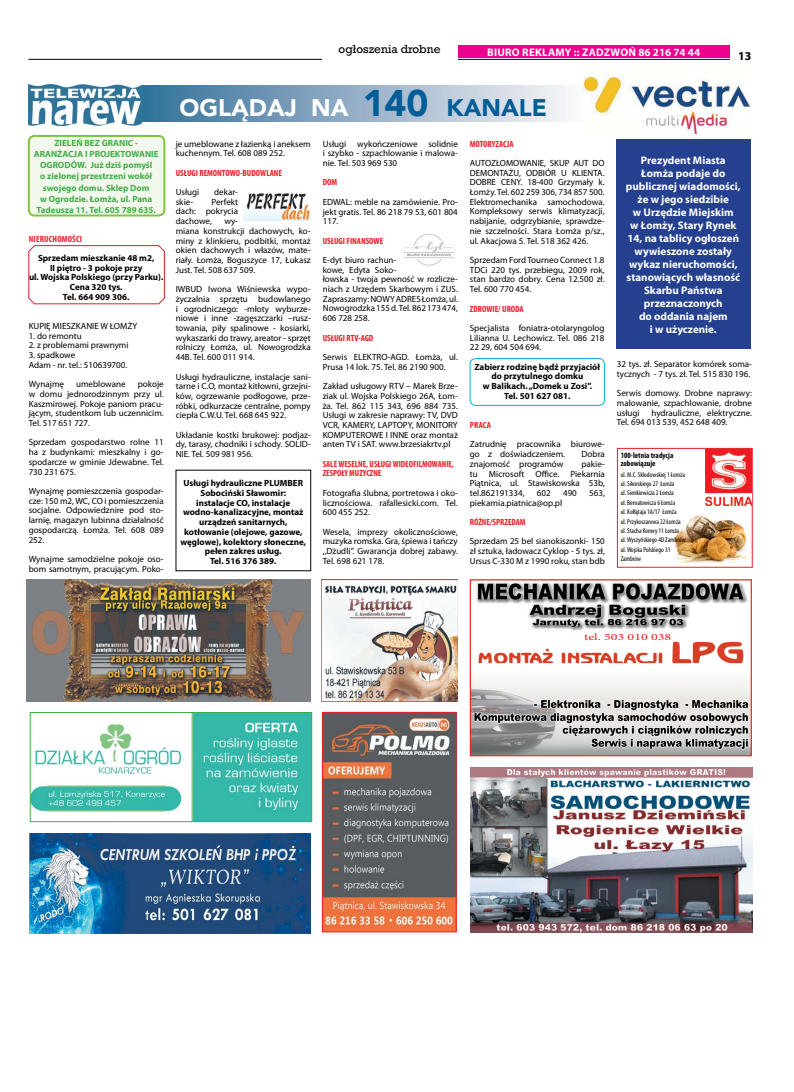
<style>
.page{position:relative;width:794px;height:1092px;background:#fff}
.page>*{position:absolute;margin:0;border:0;box-sizing:border-box;transform-origin:0 0}
.t1{font:900 24px "Avenir";color:#fff}
.t2{font:700 12px "Myriad Pro";color:#000}
.t3{font:700 11px/13px "Myriad Pro";color:#fff;text-align:center}
.t4{font:700 11px "Myriad Pro";letter-spacing:.02em;color:#fff}
.t5{font:11px "Rockwell";color:#000}
.t6{font:9.6px "Minion Pro";color:#ed1d24;scale:1.46 1}
.t7{font:9px/9.7px "Myriad Pro";color:#000;text-align:justify}
.t8{font:700 9px/9.7px "Myriad Pro";color:#000;text-align:center}
.t9{font:700 9px/11px "Myriad Pro";color:#41ad49;text-align:center}
.t10{font:700 condensed 9px/9.7px "Myriad Pro";color:#ed1d24}
.t11{font:700 condensed 9px "Myriad Pro";letter-spacing:.02em;color:#ed1d24}
.t12{font:700 condensed 8px/8.4px "Myriad Pro";color:#000}
.t13{font:condensed 7px/9.4px "Myriad Pro";color:#000}
.s1{font-size:37px;color:#005d98}
.s2{color:#005d98}
</style>
<div class="page">
<hr style="left:28px;top:59px;width:702px;height:1px;background:#000">
<div style="left:29px;top:136px;width:135px;height:79px;background:#f2f8ec;border-radius:6px"></div>
<div style="left:28px;top:135px;width:137px;height:81px;border:2px solid #82c341;border-radius:6px"></div>
<div style="left:457px;top:45px;width:273px;height:13px;background:#ec008c"></div>
<img style="left:472px;top:582px;width:277px;height:172px">
<div style="left:470px;top:579px;width:281px;height:177px;border:1px solid #ed1d24"></div>
<img style="left:403px;top:234px;width:52px;height:32px">
<div style="left:141px;top:85px;width:448px;height:37px;background:linear-gradient(to right,#336e98,#fef8fb)"></div>
<img style="left:584px;top:75px;width:166px;height:60px">
<img style="left:29px;top:84px;width:113px;height:41px">
<img style="left:244px;top:193px;width:67px;height:27px">
<img style="left:32px;top:714px;width:278px;height:106px">
<div style="left:30px;top:712px;width:282px;height:110px;border:1px solid #41ad49"></div>
<svg style="left:28px;top:245px;width:137px;height:60px"></svg>
<div style="left:469px;top:358px;width:136px;height:48px;border:1px solid #00aeef;border-radius:6px"></div>
<img style="left:30px;top:833px;width:280px;height:100px">
<img style="left:324px;top:714px;width:130px;height:216px">
<div style="left:322px;top:712px;width:134px;height:220px;border:1px solid #ed1d24"></div>
<img style="left:674px;top:515px;width:74px;height:50px">
<div style="left:617px;top:448px;width:135px;height:119px;border:1px solid #ed1d24"></div>
<img style="left:706px;top:448px;width:46px;height:57px">
<div style="left:322px;top:45px;width:135px;height:17px;background:#fff"></div>
<img style="left:470px;top:767px;width:282px;height:165px">
<img style="left:321px;top:579px;width:136px;height:122px">
<img style="left:27px;top:580px;width:283px;height:121px">
<div style="left:616px;top:140px;width:134px;height:209px;background:#25408f"></div>
<p class="t9" style="left:34px;top:138px;width:126px">ZIELEŃ BEZ GRANIC -<br>ARANŻACJA I PROJEKTOWANIE<br>OGRODÓW. Już dziś pomyśl<br>o zielonej przestrzeni wokół swojego domu. Sklep Dom<br>w Ogrodzie. Łomża, ul. Pana<br>Tadeusza 11. Tel. 605 789 635.</p>
<p class="t11" style="left:29px;top:233px;width:55px">NIERUCHOMOŚCI</p>
<p class="t8" style="left:29px;top:253px;width:136px">Sprzedam mieszkanie 48 m2,<br>II piętro - 3 pokoje przy<br>ul. Wojska Polskiego (przy Parku).<br>Cena 320 tys.<br>Tel. 664 909 306.</p>
<p class="t7" style="left:29px;top:321px;width:110px">KUPIĘ MIESZKANIE W ŁOMŻY</p>
<p class="t7" style="left:29px;top:330px;width:55px">1. do remontu</p>
<p class="t7" style="left:29px;top:340px;width:101px">2. z problemami prawnymi</p>
<p class="t7" style="left:29px;top:350px;width:100px">3. spadkowe<br>Adam - nr. tel.: 510639700.</p>
<p class="t7" style="left:29px;top:379px;width:37px">Wynajmę</p>
<p class="t7" style="left:76px;top:379px;width:51px">umeblowane</p>
<p class="t7" style="left:29px;top:379px;width:137px;text-indent:109px">pokoje w domu jednorodzinnym przy ul.<br>Kaszmirowej. Pokoje paniom pracu&shy;jącym, studentkom lub uczennicim.<br>Tel. 517 651 727.</p>
<p class="t7" style="left:29px;top:437px;width:137px">Sprzedam gospodarstwo rolne 11 ha z budynkami: mieszkalny i go&shy;spodarcze w gminie Jdewabne. Tel.<br>730 231 675.</p>
<p class="t7" style="left:29px;top:486px;width:137px">Wynajmę pomieszczenia gospodar&shy;cze: 150 m2, WC, CO i pomieszczenia socjalne. Odpowiedznire pod sto&shy;larnię, magazyn lubinna działalność gospodarczą. Łomża. Tel. 608 089<br>252.</p>
<p class="t7" style="left:29px;top:554px;width:137px">Wynajme samodzielne pokoje oso&shy;bom samotnym, pracującym. Poko-</p>
<p class="t5" style="left:339px;top:43px;width:103px">ogłoszenia drobne</p>
<p class="t4" style="left:487px;top:45px;width:214px">BIURO REKLAMY :: ZADZWOŃ 86 216 74 44</p>
<h1 class="t1" style="left:180px;top:87px;width:369px">OGLĄDAJ NA <span class="s1">140</span> <span class="s2">KANALE</span></h1>
<h2 class="t2" style="left:738px;top:48px;width:15px">13</h2>
<p class="t7" style="left:176px;top:138px;width:137px">je umeblowane z łazienką i aneksem kuchennym. Tel. 608 089 252.</p>
<p class="t10" style="left:176px;top:168px;width:108px">USŁUGI REMONTOWO-BUDOWLANE</p>
<p class="t7" style="left:176px;top:187px;width:25px">Usługi</p>
<p class="t7" style="left:214px;top:187px;width:25px">dekar-</p>
<p class="t7" style="left:176px;top:197px;width:19px">skie-</p>
<p class="t7" style="left:176px;top:197px;width:64px;text-indent:36px">Perfekt dach: pokrycia dachowe,</p>
<p class="t7" style="left:176px;top:216px;width:137px;text-align:left;text-indent:49px">wy-<br>miana konstrukcji dachowych, ko&shy;miny z klinkieru, podbitki, montaż okien dachowych i włazów, mate&shy;riały. Łomża, Boguszyce 17, Łukasz<br>Just. Tel. 508 637 509.</p>
<p class="t7" style="left:176px;top:284px;width:137px">IWBUD Iwona Wiśniewska wypo&shy;życzalnia sprzętu budowlanego i ogrodniczego: -młoty wyburze&shy;niowe i inne -zagęszczarki –rusz&shy;towania, piły spalinowe - kosiarki, wykaszarki do trawy, areator - sprzęt rolniczy Łomża, ul. Nowogrodzka 44B. Tel. 600 011 914.</p>
<p class="t7" style="left:176px;top:371px;width:137px">Usługi hydrauliczne, instalacje sani&shy;tarne i C.O, montaż kitłowni, grzejni&shy;ków, ogrzewanie podłogowe, prze&shy;róbki, odkurzacze centralne, pompy ciepła C.W.U. Tel. 668 645 922.</p>
<p class="t7" style="left:176px;top:429px;width:137px">Układanie kostki brukowej: podjaz&shy;dy, tarasy, chodniki i schody. SOLID-NIE. Tel. 509 981 956.</p>
<p class="t8" style="left:180px;top:478px;width:127px">Usługi hydrauliczne PLUMBER<br>Sobociński Sławomir: instalacje CO, instalacje wodno-kanalizacyjne, montaż urządzeń sanitarnych, kotłowanie (olejowe, gazowe, węglowe), kolektory słoneczne, pełen zakres usług.<br>Tel. 516 376 389.</p>
<p class="t7" style="left:323px;top:139px;width:137px">Usługi wykończeniowe solidnie i szybko - szpachlowanie i malowa&shy;nie. Tel. 503 969 530</p>
<p class="t10" style="left:323px;top:177px;width:16px">DOM</p>
<p class="t7" style="left:323px;top:197px;width:137px">EDWAL: meble na zamówienie. Pro&shy;jekt gratis. Tel. 86 218 79 53, 601 804<br>117.</p>
<p class="t10" style="left:323px;top:236px;width:62px">USŁUGI FINANSOWE</p>
<p class="t7" style="left:323px;top:255px;width:137px;text-align:left">E-dyt biuro rachun-<br>kowe, Edyta Soko-<br>łowska - twoja pewność w rozlicze&shy;niach z Urzędem Skarbowym i ZUS.<br>Zapraszamy: NOWY ADRES Łomża, ul.<br>Nowogrodzka 155 d. Tel. 862 173 474,<br>606 728 258.</p>
<p class="t10" style="left:323px;top:332px;width:52px">USŁUGI RTV-AGD</p>
<p class="t7" style="left:323px;top:352px;width:137px">Serwis ELEKTRO-AGD. Łomża, ul.<br>Prusa 14 lok. 75. Tel. 86 2190 900.</p>
<p class="t7" style="left:323px;top:381px;width:137px">Zakład usługowy RTV – Marek Brze&shy;ziak ul. Wojska Polskiego 26A, Łom&shy;ża. Tel. 862 115 343, 696 884 735.<br>Usługi w zakresie naprawy: TV, DVD VCR, KAMERY, LAPTOPY, MONITORY KOMPUTEROWE I INNE oraz montaż anten TV i SAT. www.brzesiakrtv.pl</p>
<p class="t10" style="left:323px;top:458px;width:133px">SALE WESELNE, USŁUGI WIDEOFILMOWANIE,<br>ZESPOŁY MUZYCZNE</p>
<p class="t7" style="left:323px;top:488px;width:137px">Fotografia ślubna, portretowa i oko&shy;licznościowa. rafallesicki.com. Tel.<br>600 455 252.</p>
<p class="t7" style="left:323px;top:526px;width:137px">Wesela, imprezy okolicznościowe, muzyka romska. Gra, śpiewa i tańczy ,,Dżudli”. Gwarancja dobrej zabawy.<br>Tel. 698 621 178.</p>
<p class="t10" style="left:470px;top:138px;width:45px">MOTORYZACJA</p>
<p class="t7" style="left:470px;top:158px;width:136px">AUTOZŁOMOWANIE, SKUP AUT DO DEMONTAŻU, ODBIÓR U KLIENTA.<br>DOBRE CENY. 18-400 Grzymały k.<br>Łomży. Tel. 602 259 306, 734 857 500.<br>Elektromechanika samochodowa.<br>Kompleksowy serwis klimatyzacji, nabijanie, odgrzybianie, sprawdze&shy;nie szczelności. Stara Łomża p/sz., ul. Akacjowa 5. Tel. 518 362 426.</p>
<p class="t7" style="left:470px;top:255px;width:136px">Sprzedam Ford Tourneo Connect 1.8<br>TDCi 220 tys. przebiegu, 2009 rok, stan bardzo dobry. Cena 12.500 zł.<br>Tel. 600 770 454.</p>
<p class="t10" style="left:470px;top:303px;width:55px">ZDROWIE/ URODA</p>
<p class="t7" style="left:470px;top:323px;width:136px">Specjalista foniatra-otolaryngolog Lilianna U. Lechowicz. Tel. 086 218<br>22 29, 604 504 694.</p>
<p class="t8" style="left:474px;top:361px;width:127px">Zabierz rodzinę bądź przyjaciół do przytulnego domku<br>w Balikach. „Domek u Zosi”.<br>Tel. 501 627 081.</p>
<p class="t10" style="left:470px;top:420px;width:22px">PRACA</p>
<p class="t7" style="left:470px;top:439px;width:137px">Zatrudnię pracownika biurowe&shy;go z doświadczeniem.</p>
<p class="t7" style="left:581px;top:449px;width:25px">Dobra</p>
<p class="t7" style="left:470px;top:459px;width:137px;text-indent:112px">pakie&shy;tu Microsoft Office. Piekarnia Piątnica, ul. Stawiskowska 53b, tel.862191334,</p>
<p class="t7" style="left:470px;top:459px;width:95px">znajomość programów</p>
<p class="t7" style="left:537px;top:488px;width:15px">602</p>
<p class="t7" style="left:563px;top:488px;width:15px">490</p>
<p class="t7" style="left:589px;top:488px;width:17px">563,</p>
<p class="t7" style="left:470px;top:497px;width:94px">piekarnia.piatnica@op.pl</p>
<p class="t10" style="left:470px;top:517px;width:57px">RÓŻNE/SPRZEDAM</p>
<p class="t7" style="left:470px;top:536px;width:137px">Sprzedam 25 bel sianokiszonki- 150 zł sztuka, ładowacz Cyklop - 5 tys. zł, Ursus C-330 M z 1990 roku, stan bdb</p>
<p class="t3" style="left:626px;top:153px;width:116px">Prezydent Miasta<br>Łomża podaje do publicznej wiadomości, że w jego siedzibie<br>w Urzędzie Miejskim<br>w Łomży, Stary Rynek<br>14, na tablicy ogłoszeń wywieszone zostały wykaz nieruchomości, stanowiących własność<br>Skarbu Państwa przeznaczonych<br>do oddania najem<br>i w użyczenie.</p>
<p class="t7" style="left:617px;top:359px;width:137px">32 tys. zł. Separator komórek soma&shy;tycznych - 7 tys. zł. Tel. 515 830 196.</p>
<p class="t7" style="left:617px;top:388px;width:137px">Serwis domowy. Drobne naprawy: malowanie, szpachlowanie, drobne usługi</p>
<p class="t7" style="left:617px;top:407px;width:137px;text-indent:35px">hydrauliczne, elektryczne.<br>Tel. 694 013 539, 452 648 409.</p>
<p class="t12" style="left:621px;top:450px;width:54px">100-letnia tradycja zobowiązuje</p>
<p class="t13" style="left:621px;top:469px;width:66px">ul. M.C. Skłodowskiej 1 Łomża ul. Sikorskiego 27 Łomża<br>ul. Sienkiewicza 2 Łomża<br>ul. Bernatowicza 6 Łomża<br>ul. Kołłątaja 1A/17 Łomża<br>ul. Przykoszarowa 22 Łomża ul. Stacha Konwy 11 Łomża ul. Wyszyńskiego 4D Zambrów ul. Wojska Polskiego 31<br>Zambrów</p>
<p class="t6" style="left:584px;top:630px;width:61px">tel. 503 010 038</p>
</div>
